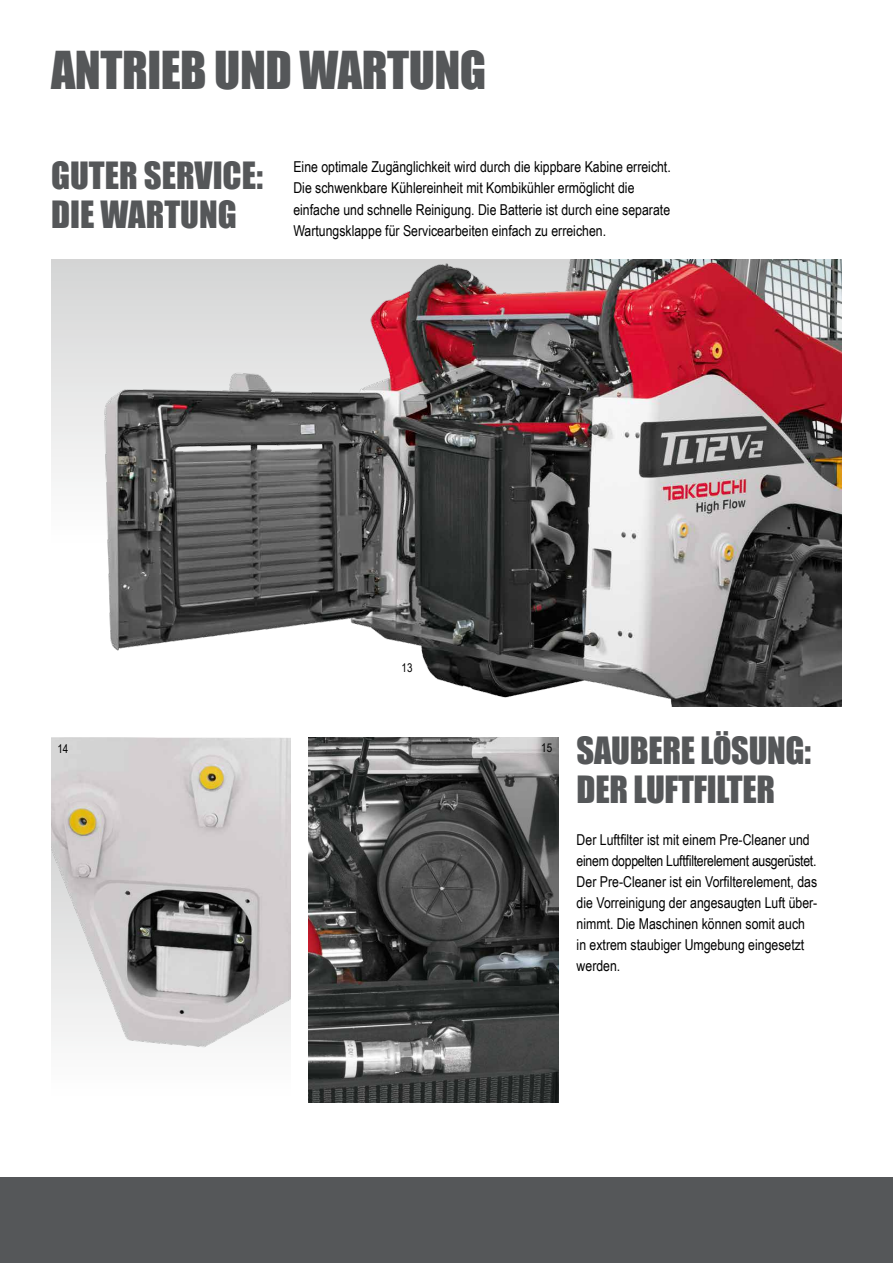
<style>
.page{position:relative;width:893px;height:1263px;background:#fff}
.page>*{position:absolute;margin:0;border:0;box-sizing:border-box;transform-origin:0 0}
.t1{font:48px "Impact";letter-spacing:-.01em;color:#555759}
.t2{font:34.5px/39px "Impact";letter-spacing:-.01em;color:#555759}
.t3{font:15px/21px "Arial Narrow";color:#000}
.t4{font:12px "Arial Narrow";color:#000}
</style>
<div class="page">
<div style="left:51px;top:259px;width:791px;height:448px;background:linear-gradient(to bottom,#d9dada,#fff)"></div>
<img style="left:308px;top:737px;width:251px;height:366px">
<img style="left:81px;top:259px;width:761px;height:448px">
<img style="left:51px;top:738px;width:239px;height:310px">
<div style="left:0;top:1178px;width:893px;height:85px;background:#555759"></div>
<h1 class="t1" style="left:51px;top:33px;width:437px">ANTRIEB UND WARTUNG</h1>
<h2 class="t2" style="left:51px;top:155px;width:214px">GUTER SERVICE:<br>DIE WARTUNG</h2>
<p class="t3" style="left:293px;top:156px;width:379px">Eine optimale Zugänglichkeit wird durch die kippbare Kabine erreicht.<br>Die schwenkbare Kühlereinheit mit Kombikühler ermöglicht die einfache und schnelle Reinigung. Die Batterie ist durch eine separate Wartungsklappe für Servicearbeiten einfach zu erreichen.</p>
<p class="t4" style="left:57px;top:740px;width:12px">14</p>
<p class="t4" style="left:402px;top:659px;width:12px">13</p>
<p class="t4" style="left:541px;top:739px;width:12px">15</p>
<h2 class="t2" style="left:577px;top:730px;width:236px">SAUBERE LÖSUNG:<br>DER LUFTFILTER</h2>
<p class="t3" style="left:577px;top:829px;width:242px">Der Luftfilter ist mit einem Pre-Cleaner und einem doppelten Luftfilterelement ausgerüstet.<br>Der Pre-Cleaner ist ein Vorfilterelement, das die Vorreinigung der angesaugten Luft über&shy;nimmt. Die Maschinen können somit auch in extrem staubiger Umgebung eingesetzt werden.</p>
</div>
